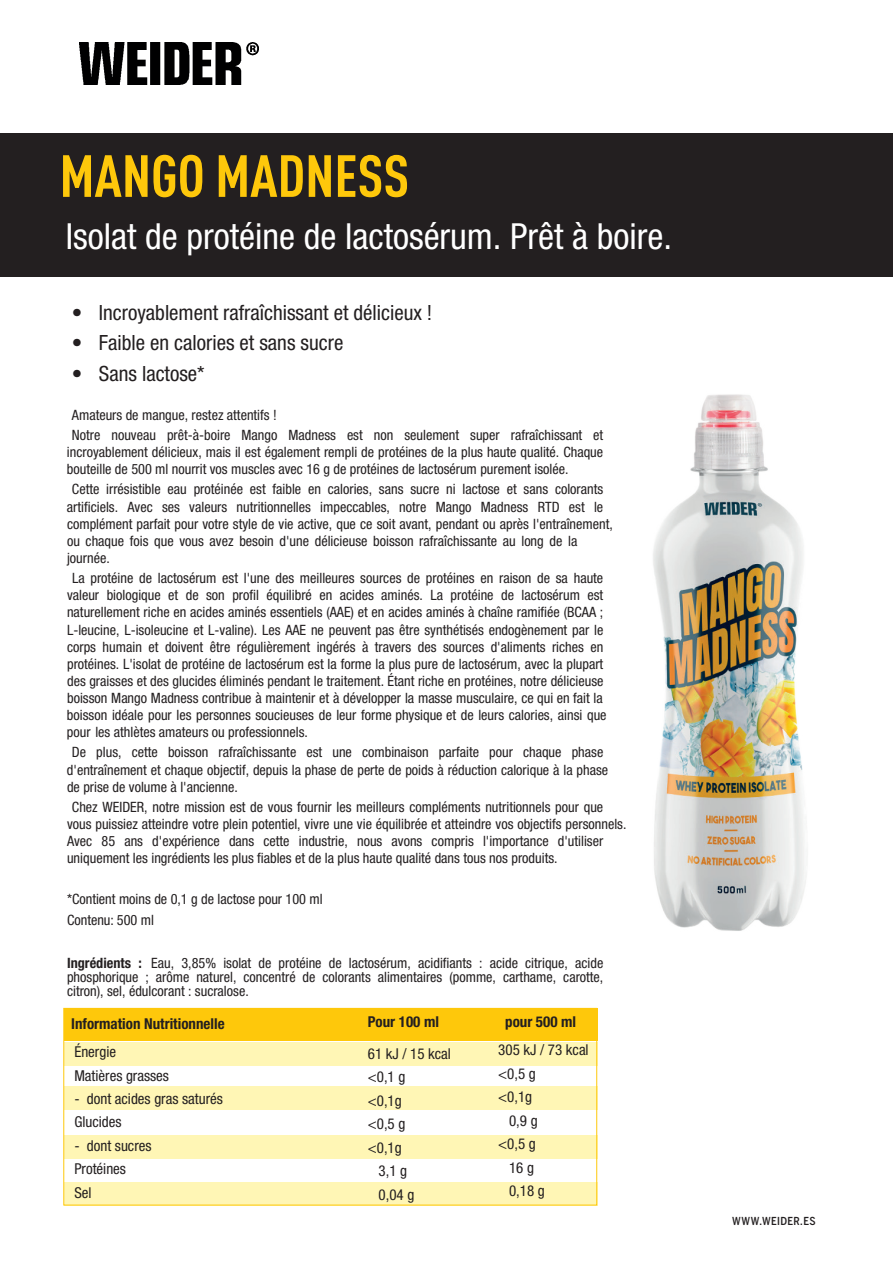
<style>
.page{position:relative;width:893px;height:1263px;background:#fff}
.page>*{position:absolute;margin:0;border:0;box-sizing:border-box;transform-origin:0 0}
.t1{font:700 58.5px "DIN Cond";color:#fec80b}
.t2{font:condensed 36px "Helvetica Neue LTW1 G";color:#fff}
.t3{font:condensed 21px "Helvetica Neue LTW1 G";color:#231f20}
.t4{font:condensed 15px/23.5px "Helvetica Neue LTW1 G";color:#231f20}
.t5{font:700 condensed 15px "Helvetica Neue LTW1 G";color:#231f20}
.t6{font:condensed 14.25px/17.1px "Helvetica Neue LTW1 G";color:#231f20}
.t7{font:500 condensed 10.95px "Benton Sans";letter-spacing:.035em;color:#231f20}
.s1{font-weight:700}
</style>
<div class="page">
<div style="left:64px;top:1008px;width:533px;height:32px;background:#fec80b"></div>
<div style="left:0;top:133px;width:893px;height:143px;background:#231f20"></div>
<img style="left:79px;top:43px;width:180px;height:42px">
<img style="left:653px;top:394px;width:153px;height:537px">
<div style="left:64px;top:1042px;width:533px;height:23px;background:#fff6b5"></div>
<div style="left:64px;top:1086px;width:533px;height:24px;background:#fff6b5"></div>
<div style="left:64px;top:1182px;width:533px;height:23px;background:#fff6b5"></div>
<div style="left:64px;top:1135px;width:533px;height:23px;background:#fff6b5"></div>
<div style="left:63px;top:1008px;width:534px;height:197px;border:1px solid #fec80b"></div>
<h1 class="t1" style="left:60px;top:140px;width:351px">MANGO MADNESS</h1>
<h2 class="t2" style="left:66px;top:215px;width:608px">Isolat de protéine de lactosérum. Prêt à boire.</h2>
<h3 class="t3" style="left:72px;top:300px;width:362px">• Incroyablement rafraîchissant et délicieux !</h3>
<h3 class="t3" style="left:72px;top:330px;width:273px">• Faible en calories et sans sucre</h3>
<h3 class="t3" style="left:72px;top:361px;width:134px">• Sans lactose*</h3>
<p class="t6" style="left:72px;top:404px;width:533px;line-height:20.4px">Amateurs de mangue, restez attentifs !<br>Notre nouveau prêt-à-boire Mango Madness est non seulement super rafraîchissant et</p>
<p class="t6" style="left:67px;top:443px;width:538px">incroyablement délicieux, mais il est également rempli de protéines de la plus haute qualité. Chaque bouteille de 500 ml nourrit vos muscles avec 16 g de protéines de lactosérum purement isolée.</p>
<p class="t6" style="left:67px;top:481px;width:547px;text-indent:5px">Cette irrésistible eau protéinée est faible en calories, sans sucre ni lactose et sans colorants artificiels. Avec ses valeurs nutritionnelles impeccables, notre Mango Madness RTD est le complément parfait pour votre style de vie active, que ce soit avant, pendant ou après l'entraînement, ou chaque fois que vous avez besoin d'une délicieuse boisson rafraîchissante au long de la journée.</p>
<p class="t6" style="left:67px;top:570px;width:541px;text-indent:5px">La protéine de lactosérum est l'une des meilleures sources de protéines en raison de sa haute valeur biologique et de son profil équilibré en acides aminés. La protéine de lactosérum est naturellement riche en acides aminés essentiels (AAE) et en acides aminés à chaîne ramifiée (BCAA ; L-leucine, L-isoleucine et L-valine). Les AAE ne peuvent pas être synthétisés endogènement par le corps humain et doivent être régulièrement ingérés à travers des sources d'aliments riches en protéines. L'isolat de protéine de lactosérum est la forme la plus pure de lactosérum, avec la plupart des graisses et des glucides éliminés pendant le traitement. Étant riche en protéines, notre délicieuse boisson Mango Madness contribue à maintenir et à développer la masse musculaire, ce qui en fait la boisson idéale pour les personnes soucieuses de leur forme physique et de leurs calories, ainsi que pour les athlètes amateurs ou professionnels.</p>
<p class="t6" style="left:67px;top:744px;width:543px;text-indent:5px">De plus, cette boisson rafraîchissante est une combinaison parfaite pour chaque phase d'entraînement et chaque objectif, depuis la phase de perte de poids à réduction calorique à la phase de prise de volume à l'ancienne.</p>
<p class="t6" style="left:67px;top:798px;width:561px;text-indent:5px">Chez WEIDER, notre mission est de vous fournir les meilleurs compléments nutritionnels pour que vous puissiez atteindre votre plein potentiel, vivre une vie équilibrée et atteindre vos objectifs personnels.<br>Avec 85 ans d'expérience dans cette industrie, nous avons compris l'importance d'utiliser uniquement les ingrédients les plus fiables et de la plus haute qualité dans tous nos produits.</p>
<p class="t6" style="left:67px;top:889px;width:257px;line-height:20.9px">*Contient moins de 0,1 g de lactose pour 100 ml<br>Contenu: 500 ml</p>
<p class="t6" style="left:67px;top:956px;width:538px;line-height:13.6px;text-align:justify"><span class="s1">Ingrédients :</span> Eau, 3,85% isolat de protéine de lactosérum, acidifiants : acide citrique, acide phosphorique ; arôme naturel, concentré de colorants alimentaires (pomme, carthame, carotte, citron), sel, édulcorant : sucralose.</p>
<p class="t5" style="left:71px;top:1014px;width:155px">Information Nutritionnelle</p>
<p class="t5" style="left:368px;top:1012px;width:73px">Pour 100 ml</p>
<p class="t5" style="left:505px;top:1013px;width:72px">pour 500 ml</p>
<p class="t4" style="left:74px;top:1040px;width:96px">Énergie<br>Matières grasses</p>
<p class="t4" style="left:74px;top:1087px;width:150px;line-height:23px">- dont acides gras saturés<br>Glucides</p>
<p class="t4" style="left:74px;top:1134px;width:79px">- dont sucres<br>Protéines<br>Sel</p>
<p class="t4" style="left:368px;top:1041px;width:85px">61 kJ / 15 kcal</p>
<p class="t4" style="left:368px;top:1065px;width:39px">&lt;0,1 g</p>
<p class="t4" style="left:368px;top:1088px;width:35px">&lt;0,1g</p>
<p class="t4" style="left:368px;top:1112px;width:39px">&lt;0,5 g</p>
<p class="t4" style="left:368px;top:1136px;width:35px">&lt;0,1g</p>
<p class="t4" style="left:379px;top:1159px;width:30px">3,1 g</p>
<p class="t4" style="left:379px;top:1183px;width:37px">0,04 g</p>
<p class="t4" style="left:498px;top:1038px;width:92px">305 kJ / 73 kcal</p>
<p class="t4" style="left:498px;top:1061px;width:39px">&lt;0,5 g</p>
<p class="t4" style="left:498px;top:1085px;width:35px">&lt;0,1g</p>
<p class="t4" style="left:509px;top:1108px;width:30px">0,9 g</p>
<p class="t4" style="left:498px;top:1132px;width:39px">&lt;0,5 g</p>
<p class="t4" style="left:509px;top:1156px;width:26px">16 g</p>
<p class="t4" style="left:509px;top:1179px;width:37px">0,18 g</p>
<p class="t7" style="left:732px;top:1214px;width:85px">WWW.WEIDER.ES</p>
</div>
